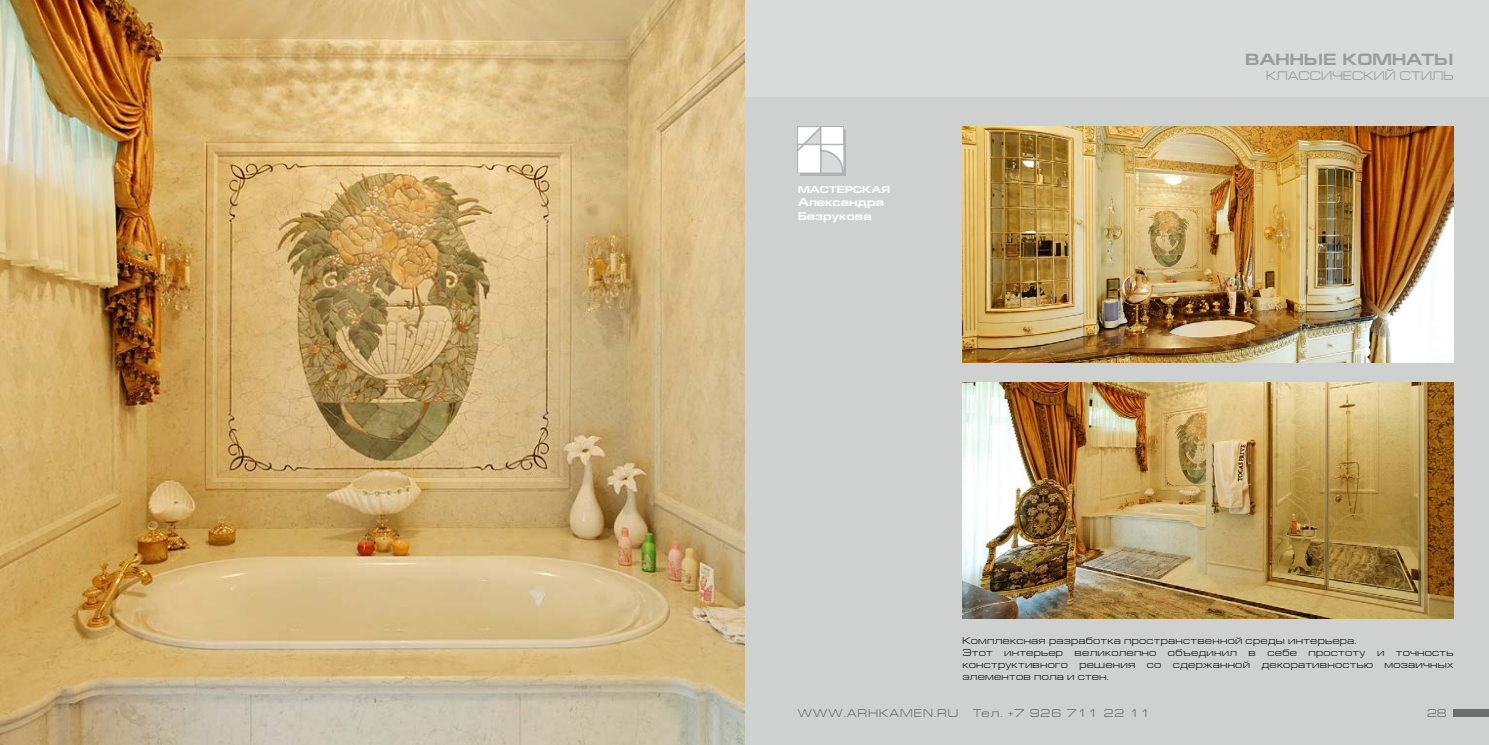
<style>
.page{position:relative;width:1489px;height:745px;background:#fff}
.page>*{position:absolute;margin:0;border:0;box-sizing:border-box;transform-origin:0 0}
.t1{font:700 16.38px "Europe Extended C";color:#9c9c9d}
.t2{font:12.5px "Europe Extended C";color:#9c9c9d}
.t3{font:11.25px "Europe Extended C";letter-spacing:.09em;color:#6e6e6e}
.t4{font:700 11.25px/13.5px "Europe Extended C";color:#fff}
.t5{font:10px/12px "Europe Extended C";letter-spacing:.02em;color:#181716}
.t6{font:700 10px "Europe Extended C";color:#fff}
</style>
<div class="page">
<div style="left:744px;top:0;width:744px;height:106px;background:#d9dada"></div>
<div style="left:744px;top:97px;width:744px;height:647px;background:#cfd0d0"></div>
<div style="left:1453px;top:709px;width:35px;height:7px;background:#6e6e6e"></div>
<div style="left:800px;top:130px;width:45px;height:45px;background:#b1b2b3"></div>
<svg style="left:797px;top:127px;width:47px;height:46px;background:#eaeaeb"></svg>
<img style="left:962px;top:382px;width:491px;height:235px">
<img style="left:962px;top:127px;width:491px;height:235px">
<img style="left:0;top:0;width:744px;height:744px">
<p class="t6" style="left:797px;top:184px;width:94px">МАСТЕРСКАЯ</p>
<p class="t4" style="left:797px;top:196px;width:88px">Александра<br>Безрукова</p>
<h1 class="t1" style="left:1244px;top:50px;width:210px">ВАННЫЕ КОМНАТЫ</h1>
<p class="t2" style="left:1266px;top:68px;width:189px">КЛАССИЧЕСКИЙ СТИЛЬ</p>
<p class="t5" style="left:962px;top:634px;width:492px">Комплексная разработка пространственной среды интерьера.<br>Этот интерьер великолепно объединил в себе простоту и точность конструктивного решения со сдержанной декоративностью мозаичных элементов пола и стен.</p>
<p class="t3" style="left:797px;top:707px;width:162px">WWW.ARHKAMEN.RU</p>
<p class="t3" style="left:972px;top:707px;width:179px">Тел. +7 926 711 22 11</p>
<p class="t3" style="left:1426px;top:707px;width:21px">28</p>
</div>
